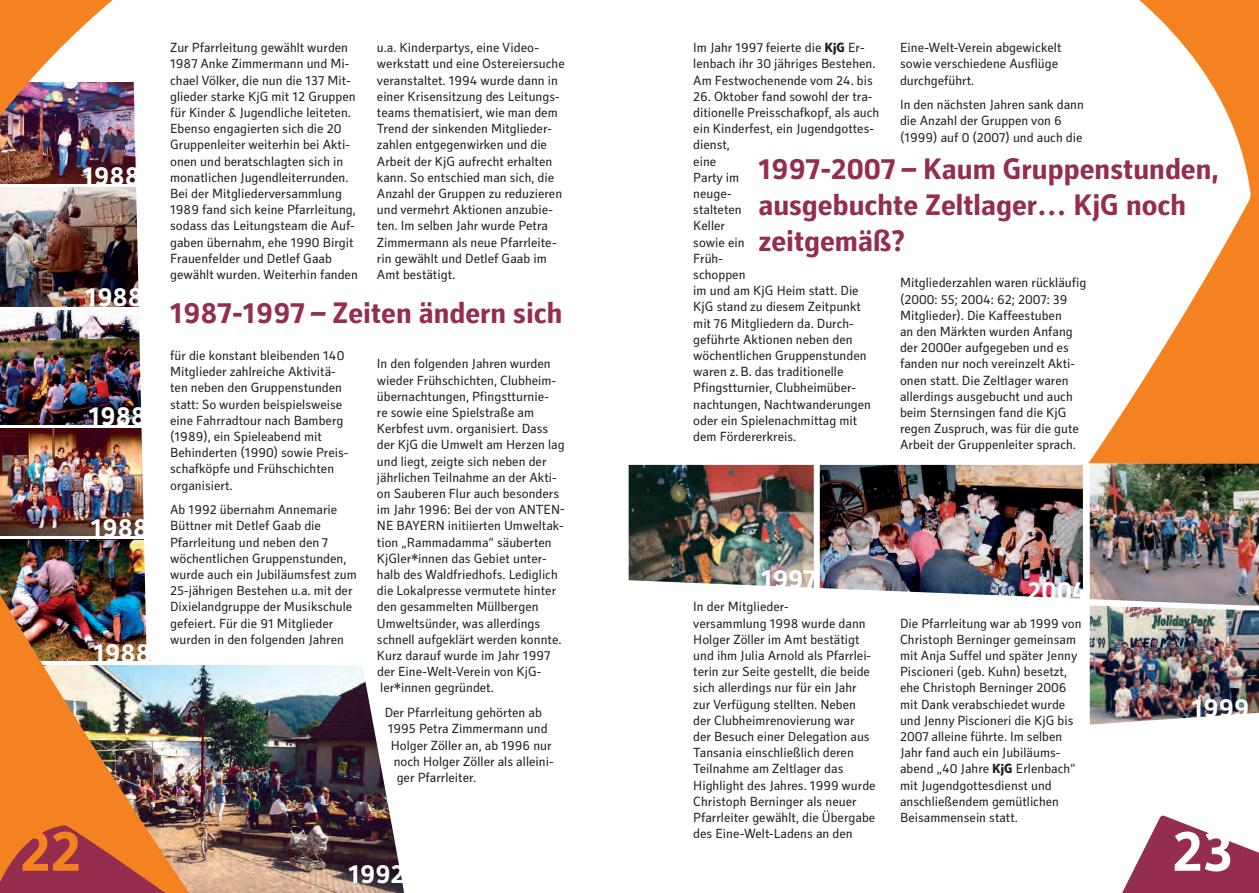
<style>
.page{position:relative;width:1259px;height:893px;background:#fff}
.page>*{position:absolute;margin:0;border:0;box-sizing:border-box;transform-origin:0 0}
.t1{font:700 58.5px "Secca Kj G";color:#fff}
.t2{font:700 30px/36px "Secca Kj G";color:#942d4e}
.t3{font:700 26.7px "Secca Kj G";color:#fff}
.t4{font:13.5px/16.2px "Secca Kj G";color:#231f20}
</style>
<div class="page">
<img style="left:294px;top:665px;width:110px;height:228px">
<img style="left:0;top:0;width:294px;height:893px">
<svg style="left:1088px;top:0;width:171px;height:463px"></svg>
<svg style="left:1122px;top:815px;width:137px;height:78px"></svg>
<svg style="left:0;top:825px;width:177px;height:68px;background:#c45c3c"></svg>
<img style="left:628px;top:465px;width:186px;height:123px">
<img style="left:820px;top:465px;width:263px;height:134px">
<img style="left:1089px;top:463px;width:170px;height:262px">
<img style="left:134px;top:74px;width:26px;height:587px">
<h3 class="t3" style="left:82px;top:161px;width:59px">1988</h3>
<h3 class="t3" style="left:86px;top:282px;width:59px">1988</h3>
<h3 class="t3" style="left:89px;top:401px;width:59px">1988</h3>
<h3 class="t3" style="left:91px;top:513px;width:59px">1988</h3>
<h3 class="t3" style="left:93px;top:638px;width:59px">1988</h3>
<p class="t4" style="left:170px;top:40px;width:189px">Zur Pfarrleitung gewählt wurden<br>1987 Anke Zimmermann und Mi&shy;chael Völker, die nun die 137 Mit&shy;glieder starke KjG mit 12 Gruppen für Kinder &amp; Jugendliche leiteten.<br>Ebenso engagierten sich die 20<br>Gruppenleiter weiterhin bei Akti&shy;onen und beratschlagten sich in monatlichen Jugendleiterrunden.<br>Bei der Mitgliederversammlung<br>1989 fand sich keine Pfarrleitung, sodass das Leitungsteam die Auf&shy;gaben übernahm, ehe 1990 Birgit<br>Frauenfelder und Detlef Gaab gewählt wurden. Weiterhin fanden</p>
<p class="t4" style="left:377px;top:40px;width:189px">u.a. Kinderpartys, eine Video&shy;werkstatt und eine Ostereiersuche veranstaltet. 1994 wurde dann in einer Krisensitzung des Leitungs&shy;teams thematisiert, wie man dem<br>Trend der sinkenden Mitglieder&shy;zahlen entgegenwirken und die<br>Arbeit der KjG aufrecht erhalten kann. So entschied man sich, die<br>Anzahl der Gruppen zu reduzieren und vermehrt Aktionen anzubie&shy;ten. Im selben Jahr wurde Petra<br>Zimmermann als neue Pfarrleite&shy;rin gewählt und Detlef Gaab im<br>Amt bestätigt.</p>
<h2 class="t2" style="left:170px;top:296px;width:394px">1987-1997 – Zeiten ändern sich</h2>
<p class="t4" style="left:170px;top:348px;width:180px">für die konstant bleibenden 140<br>Mitglieder zahlreiche Aktivitä&shy;ten neben den Gruppenstunden statt: So wurden beispielsweise eine Fahrradtour nach Bamberg (1989), ein Spieleabend mit<br>Behinderten (1990) sowie Preis&shy;schafköpfe und Frühschichten organisiert.</p>
<p class="t4" style="left:170px;top:502px;width:188px">Ab 1992 übernahm Annemarie<br>Büttner mit Detlef Gaab die<br>Pfarrleitung und neben den 7 wöchentlichen Gruppenstunden, wurde auch ein Jubiläumsfest zum<br>25-jährigen Bestehen u.a. mit der<br>Dixielandgruppe der Musikschule gefeiert. Für die 91 Mitglieder wurden in den folgenden Jahren</p>
<p class="t4" style="left:377px;top:356px;width:189px">In den folgenden Jahren wurden wieder Frühschichten, Clubheim&shy;übernachtungen, Pfingstturnie-<br>re sowie eine Spielstraße am<br>Kerbfest uvm. organisiert. Dass der KjG die Umwelt am Herzen lag und liegt, zeigte sich neben der jährlichen Teilnahme an der Akti&shy;on Sauberen Flur auch besonders im Jahr 1996: Bei der von ANTEN-<br>NE BAYERN initiierten Umweltak&shy;tion „Rammadamma“ säuberten<br>KjGler*innen das Gebiet unter&shy;halb des Waldfriedhofs. Lediglich die Lokalpresse vermutete hinter den gesammelten Müllbergen<br>Umweltsünder, was allerdings schnell aufgeklärt werden konnte.<br>Kurz darauf wurde im Jahr 1997 der Eine-Welt-Verein von KjG&shy;ler*innen gegründet.</p>
<p class="t4" style="left:385px;top:705px;width:159px">Der Pfarrleitung gehörten ab</p>
<p class="t4" style="left:388px;top:721px;width:161px">1995 Petra Zimmermann und</p>
<p class="t4" style="left:391px;top:737px;width:162px">Holger Zöller an, ab 1996 nur</p>
<p class="t4" style="left:394px;top:754px;width:161px">noch Holger Zöller als alleini-</p>
<p class="t4" style="left:397px;top:770px;width:81px">ger Pfarrleiter.</p>
<h3 class="t3" style="left:348px;top:859px;width:58px">1992</h3>
<p class="t4" style="left:693px;top:40px;width:184px">Im Jahr 1997 feierte die } Er&shy;lenbach ihr 30 jähriges Bestehen.<br>Am Festwochenende vom 24. bis</p>
<p class="t4" style="left:693px;top:89px;width:188px">26. Oktober fand sowohl der tra&shy;ditionelle Preisschafkopf, als auch ein Kinderfest, ein Jugendgottes&shy;dienst,<br>eine<br>Party im<br>neuge-<br>stalteten<br>Keller<br>sowie ein<br>Früh-<br>schoppen<br>im und am KjG Heim statt. Die<br>KjG stand zu diesem Zeitpunkt mit 76 Mitgliedern da. Durch&shy;geführte Aktionen neben den wöchentlichen Gruppenstunden waren z.B. das traditionelle<br>Pfingstturnier, Clubheimüber&shy;nachtungen, Nachtwanderungen oder ein Spielenachmittag mit dem Fördererkreis.</p>
<p class="t4" style="left:900px;top:40px;width:163px">Eine-Welt-Verein abgewickelt sowie verschiedene Ausflüge durchgeführt.</p>
<p class="t4" style="left:900px;top:97px;width:185px">In den nächsten Jahren sank dann die Anzahl der Gruppen von 6 (1999) auf 0 (2007) und auch die</p>
<h2 class="t2" style="left:758px;top:152px;width:462px">1997-2007 – Kaum Gruppenstunden, ausgebuchte Zeltlager… KjG noch zeitgemäß?</h2>
<p class="t4" style="left:900px;top:275px;width:188px">Mitgliederzahlen waren rückläufig (2000: 55; 2004: 62; 2007: 39<br>Mitglieder). Die Kaffeestuben<br>an den Märkten wurden Anfang der 2000er aufgegeben und es fanden nur noch vereinzelt Akti&shy;onen statt. Die Zeltlager waren allerdings ausgebucht und auch beim Sternsingen fand die KjG regen Zuspruch, was für die gute<br>Arbeit der Gruppenleiter sprach.</p>
<h3 class="t3" style="left:761px;top:564px;width:57px">1997</h3>
<p class="t4" style="left:693px;top:599px;width:184px">In der Mitglieder-<br>versammlung 1998 wurde dann<br>Holger Zöller im Amt bestätigt und ihm Julia Arnold als Pfarrlei&shy;terin zur Seite gestellt, die beide sich allerdings nur für ein Jahr zur Verfügung stellten. Neben der Clubheimrenovierung war der Besuch einer Delegation aus<br>Tansania einschließlich deren<br>Teilnahme am Zeltlager das<br>Highlight des Jahres. 1999 wurde<br>Christoph Berninger als neuer<br>Pfarrleiter gewählt, die Übergabe des Eine-Welt-Ladens an den</p>
<h3 class="t3" style="left:1027px;top:576px;width:61px">2004</h3>
<p class="t4" style="left:900px;top:615px;width:183px">Die Pfarrleitung war ab 1999 von<br>Christoph Berninger gemeinsam mit Anja Suffel und später Jenny<br>Piscioneri (geb. Kuhn) besetzt, ehe Christoph Berninger 2006 mit Dank verabschiedet wurde und Jenny Piscioneri die KjG bis<br>2007 alleine führte. Im selben<br>Jahr fand auch ein Jubiläums&shy;abend „40 Jahre } Erlenbach“ mit Jugendgottesdienst und anschließendem gemütlichen<br>Beisammensein statt.</p>
<h3 class="t3" style="left:1191px;top:693px;width:59px">1999</h3>
<h1 class="t1" style="left:1172px;top:818px;width:62px">23</h1>
</div>
